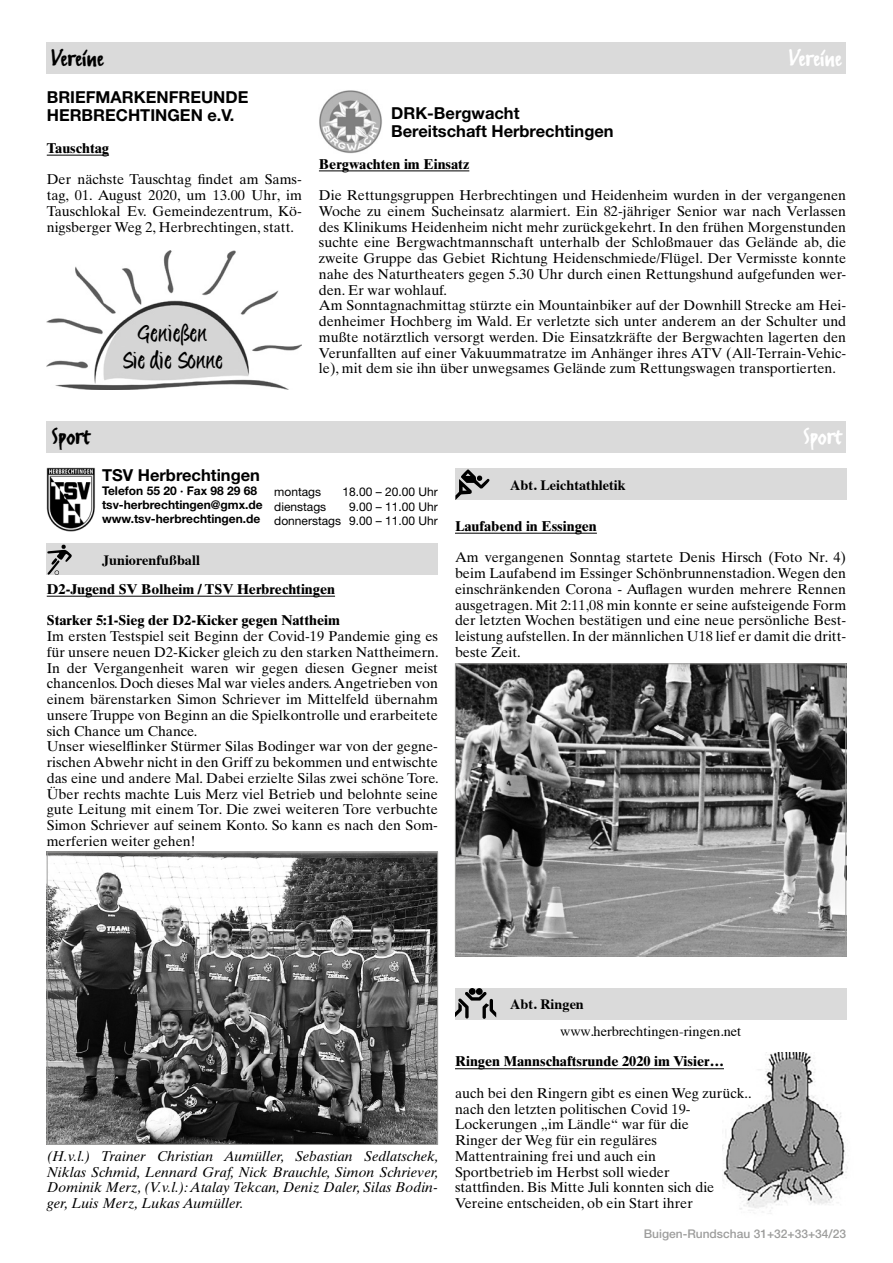
<style>
.page{position:relative;width:893px;height:1263px;background:#fff}
.page>*{position:absolute;margin:0;border:0;box-sizing:border-box;transform-origin:0 0}
.t1{font:27px "FF Erikrighthand";color:#000}
.t2{font:27px "FF Erikrighthand";color:#fff}
.t3{font:22.5px/27px "Matthia LL";color:#000;text-align:center}
.t4{font:700 16.5px/18px "Helvetica Neue";color:#000}
.t5{font:14.25px/15.8px "Times Ten";color:#000}
.t6{font:italic 14.25px/15.8px "Times Ten";color:#000;text-align:justify}
.t7{font:700 14.25px "Times Ten";color:#000}
.t8{font:700 14.25px "Times";color:#000}
.t9{font:14.25px "Times";color:#000}
.t10{font:700 12px/14.2px "Helvetica Neue";color:#000}
.t11{font:12px/14.2px "Helvetica Neue";color:#000;text-align:right}
.t12{font:500 12px "Helvetica Neue";color:#9d9d9c}
</style>
<div class="page">
<img style="left:723px;top:1052px;width:125px;height:162px">
<hr style="left:47px;top:596px;width:288px;height:1px;background:#000">
<hr style="left:455px;top:533px;width:142px;height:1px;background:#000">
<hr style="left:455px;top:1068px;width:269px;height:1px;background:#000">
<div style="left:47px;top:43px;width:799px;height:31px;background:#dadada"></div>
<hr style="left:319px;top:171px;width:150px;height:1px;background:#000">
<img style="left:319px;top:90px;width:63px;height:64px">
<hr style="left:47px;top:155px;width:62px;height:1px;background:#000">
<div style="left:47px;top:421px;width:799px;height:31px;background:#dadada"></div>
<div style="left:47px;top:543px;width:391px;height:32px;background:#dadada"></div>
<svg style="left:47px;top:545px;width:25px;height:30px"></svg>
<img style="left:47px;top:468px;width:48px;height:64px">
<img style="left:49px;top:854px;width:387px;height:289px">
<div style="left:47px;top:852px;width:391px;height:293px;border:1px solid #9d9d9c"></div>
<div style="left:455px;top:468px;width:391px;height:32px;background:#dadada"></div>
<svg style="left:455px;top:469px;width:34px;height:31px"></svg>
<img style="left:457px;top:665px;width:387px;height:289px">
<div style="left:455px;top:663px;width:391px;height:293px;border:1px solid #9d9d9c"></div>
<div style="left:455px;top:988px;width:391px;height:31px;background:#dadada"></div>
<div style="left:469px;top:988px;width:7px;height:7px;background:#000;border-radius:50%"></div>
<div style="left:476px;top:988px;width:7px;height:7px;background:#000;border-radius:50%"></div>
<svg style="left:455px;top:992px;width:41px;height:27px"></svg>
<img style="left:47px;top:250px;width:255px;height:139px">
<h1 class="t1" style="left:51px;top:42px;width:55px">Vereine</h1>
<h1 class="t2" style="left:789px;top:42px;width:55px">Vereine</h1>
<p class="t4" style="left:47px;top:87px;width:203px">BRIEFMARKENFREUNDE<br>HERBRECHTINGEN e.V.</p>
<p class="t7" style="left:47px;top:139px;width:64px">Tauschtag</p>
<p class="t5" style="left:47px;top:171px;width:257px;text-align:justify">Der nächste Tauschtag findet am Sams&shy;tag, 01. August 2020, um 13.00 Uhr, im Tauschlokal Ev. Gemeindezentrum, Kö&shy;nigsberger Weg 2, Herbrechtingen, statt.</p>
<h2 class="t3" style="left:121px;top:319px;width:103px">Genießen<br>Sie die Sonne</h2>
<p class="t4" style="left:391px;top:104px;width:224px">DRK-Bergwacht<br>Bereitschaft Herbrechtingen</p>
<p class="t7" style="left:319px;top:155px;width:152px">Bergwachten im Einsatz</p>
<p class="t5" style="left:319px;top:187px;width:529px">Die Rettungsgruppen Herbrechtingen und Heidenheim wurden in der vergangenen Woche zu einem Sucheinsatz alarmiert. Ein 82-jähriger Senior war nach Verlassen des Klinikums Heidenheim nicht mehr zurückgekehrt. In den frühen Morgenstunden suchte eine Bergwachtmannschaft unterhalb der Schloßmauer das Gelände ab, die zweite Gruppe das Gebiet Richtung Heidenschmiede/Flügel. Der Vermisste konnte nahe des Naturtheaters gegen 5.30 Uhr durch einen Rettungshund aufgefunden wer&shy;den. Er war wohlauf.<br>Am Sonntagnachmittag stürzte ein Mountainbiker auf der Downhill Strecke am Hei&shy;denheimer Hochberg im Wald. Er verletzte sich unter anderem an der Schulter und mußte notärztlich versorgt werden. Die Einsatzkräfte der Bergwachten lagerten den Verunfallten auf einer Vakuummatratze im Anhänger ihres ATV (All-Terrain-Vehic&shy;le), mit dem sie ihn über unwegsames Gelände zum Rettungswagen transportierten.</p>
<h1 class="t1" style="left:51px;top:420px;width:41px">Sport</h1>
<h1 class="t2" style="left:803px;top:420px;width:41px">Sport</h1>
<p class="t4" style="left:102px;top:465px;width:160px">TSV Herbrechtingen</p>
<p class="t10" style="left:102px;top:483px;width:162px">Telefon 55 20 · Fax 98 29 68 tsv-herbrechtingen@gmx.de www.tsv-herbrechtingen.de</p>
<p class="t11" style="left:274px;top:485px;width:48px">montags</p>
<p class="t11" style="left:343px;top:485px;width:97px">18.00 – 20.00 Uhr</p>
<p class="t11" style="left:274px;top:499px;width:165px">9.00 – 11.00 Uhr<br>donnerstags 9.00 – 11.00 Uhr</p>
<p class="t11" style="left:274px;top:499px;width:54px">dienstags</p>
<p class="t8" style="left:102px;top:546px;width:99px">Juniorenfußball</p>
<p class="t7" style="left:47px;top:580px;width:290px">D2-Jugend SV Bolheim / TSV Herbrechtingen</p>
<p class="t7" style="left:47px;top:612px;width:295px">Starker 5:1-Sieg der D2-Kicker gegen Nattheim</p>
<p class="t5" style="left:47px;top:628px;width:394px">Im ersten Testspiel seit Beginn der Covid-19 Pandemie ging es für unsere neuen D2-Kicker gleich zu den starken Nattheimern.<br>In der Vergangenheit waren wir gegen diesen Gegner meist chancenlos. Doch dieses Mal war vieles anders. Angetrieben von einem bärenstarken Simon Schriever im Mittelfeld übernahm unsere Truppe von Beginn an die Spielkontrolle und erarbeitete sich Chance um Chance.<br>Unser wieselflinker Stürmer Silas Bodinger war von der gegne&shy;rischen Abwehr nicht in den Griff zu bekommen und entwischte das eine und andere Mal. Dabei erzielte Silas zwei schöne Tore.<br>Über rechts machte Luis Merz viel Betrieb und belohnte seine gute Leitung mit einem Tor. Die zwei weiteren Tore verbuchte Simon Schriever auf seinem Konto. So kann es nach den Som&shy;merferien weiter gehen!</p>
<p class="t8" style="left:510px;top:471px;width:117px">Abt. Leichtathletik</p>
<p class="t7" style="left:455px;top:517px;width:143px">Laufabend in Essingen</p>
<p class="t5" style="left:455px;top:549px;width:393px;text-align:justify">Am vergangenen Sonntag startete Denis Hirsch (Foto Nr. 4) beim Laufabend im Essinger Schönbrunnenstadion. Wegen den einschränkenden Corona - Auflagen wurden mehrere Rennen ausgetragen. Mit 2:11,08 min konnte er seine aufsteigende Form der letzten Wochen bestätigen und eine neue persönliche Best&shy;leistung aufstellen. In der männlichen U18 lief er damit die dritt&shy;beste Zeit.</p>
<p class="t6" style="left:47px;top:1148px;width:393px">(H.v.l.) Trainer Christian Aumüller, Sebastian Sedlatschek, Niklas Schmid, Lennard Graf, Nick Brauchle, Simon Schriever, Dominik Merz, (V.v.l.): Atalay Tekcan, Deniz Daler, Silas Bodin&shy;ger, Luis Merz, Lukas Aumüller.</p>
<p class="t8" style="left:510px;top:990px;width:75px">Abt. Ringen</p>
<p class="t9" style="left:560px;top:1017px;width:183px">www.herbrechtingen-ringen.net</p>
<p class="t7" style="left:455px;top:1053px;width:270px">Ringen Mannschaftsrunde 2020 im Visier…</p>
<p class="t5" style="left:455px;top:1085px;width:298px">auch bei den Ringern gibt es einen Weg zurück.. nach den letzten politischen Covid 19- Lockerungen „im Ländle“ war für die<br>Ringer der Weg für ein reguläres Mattentraining frei und auch ein<br>Sportbetrieb im Herbst soll wieder<br>stattfinden. Bis Mitte Juli konnten sich die Vereine entscheiden, ob ein Start ihrer</p>
<p class="t12" style="left:644px;top:1227px;width:204px">Buigen-Rundschau 31+32+33+34/23</p>
</div>
